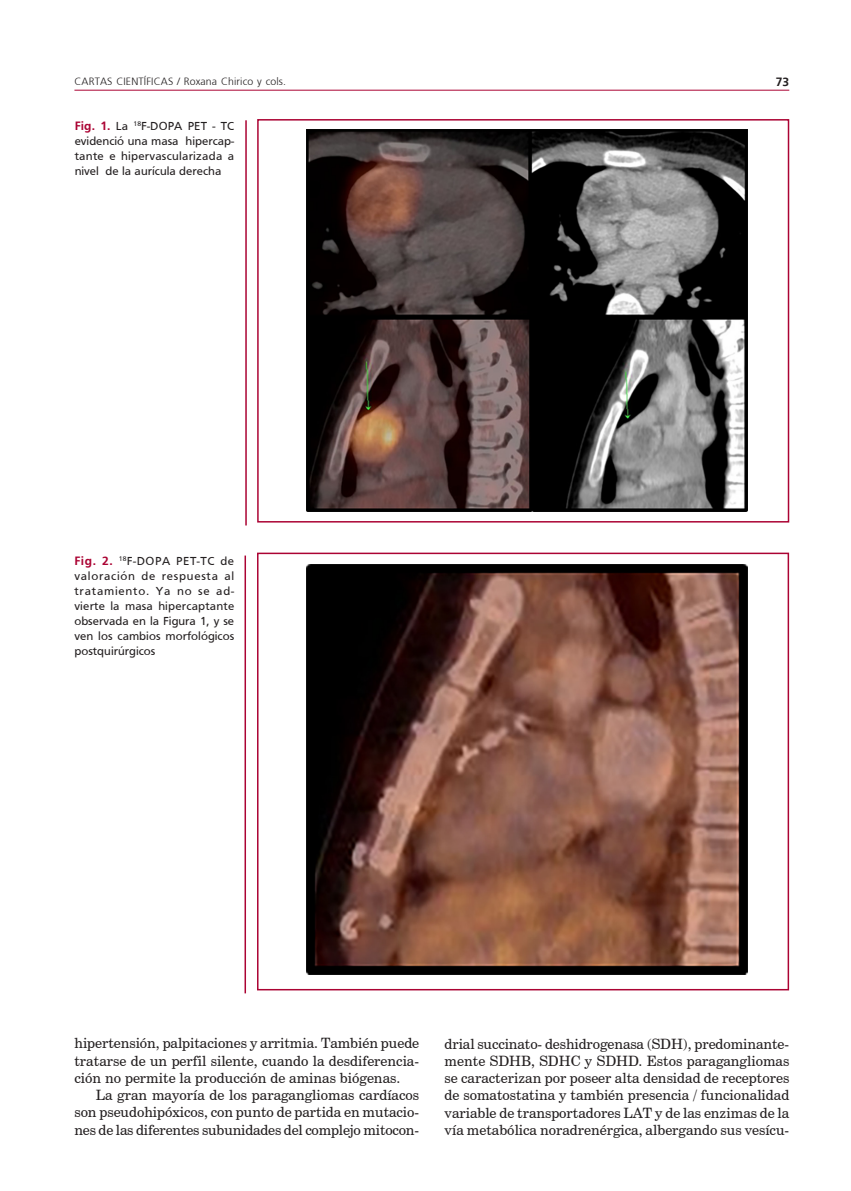
<style>
.page{position:relative;width:851px;height:1191px;background:#fff}
.page>*{position:absolute;margin:0;border:0;box-sizing:border-box;transform-origin:0 0}
.texto{font:14.25px/17.2px "Century Schoolbook BT";color:#231f20;text-align:justify}
.epigrafe_horizontal{font:12px/15px "Frutiger";color:#231f20;text-align:justify}
.t1{font:700 12px "Frutiger";color:#231f20}
.t2{font:300 10.5px "Frutiger";letter-spacing:.015em;color:#231f20}
.s1{font-weight:700;color:#ab0333}
</style>
<div class="page">
<hr style="left:74px;top:90px;width:715px;height:1px;background:#ab0333">
<img style="left:307px;top:130px;width:440px;height:382px">
<img style="left:307px;top:564px;width:440px;height:411px">
<div style="left:257px;top:119px;width:532px;height:403px;border:2px solid #ab0333"></div>
<div style="left:257px;top:552px;width:532px;height:438px;border:2px solid #ab0333"></div>
<hr style="left:245px;top:120px;width:2px;height:405px;background:#ab0333">
<hr style="left:244px;top:555px;width:2px;height:438px;background:#ab0333">
<p class="t2" style="left:74px;top:76px;width:213px">CARTAS CIENTÍFICAS / Roxana Chirico y cols.</p>
<p class="t1" style="left:775px;top:75px;width:15px">73</p>
<p class="epigrafe_horizontal" style="left:75px;top:119px;width:161px"><span class="s1">Fig. 1.</span> La <sup>18</sup>F-DOPA PET - TC evidenció una masa hipercap&shy;tante e hipervascularizada a nivel de la aurícula derecha</p>
<p class="epigrafe_horizontal" style="left:74px;top:553px;width:161px"><span class="s1">Fig. 2.</span> <sup>18</sup>F-DOPA PET-TC de valoración de respuesta al tratamiento. Ya no se ad&shy;vierte la masa hipercaptante observada en la Figura 1, y se ven los cambios morfológicos postquirúrgicos</p>
<p class="texto" style="left:74px;top:1034px;width:346px">hipertensión, palpitaciones y arritmia. También puede tratarse de un perfil silente, cuando la desdiferencia&shy;ción no permite la producción de aminas biógenas.</p>
<p class="texto" style="left:74px;top:1086px;width:346px;text-indent:21px">La gran mayoría de los paragangliomas cardíacos son pseudohipóxicos, con punto de partida en mutacio&shy;nes de las diferentes subunidades del complejo mitocon-</p>
<p class="texto" style="left:444px;top:1034px;width:346px">drial succinato- deshidrogenasa (SDH), predominante&shy;mente SDHB, SDHC y SDHD. Estos paragangliomas se caracterizan por poseer alta densidad de receptores de somatostatina y también presencia / funcionalidad variable de transportadores LAT y de las enzimas de la vía metabólica noradrenérgica, albergando sus vesícu-</p>
</div>
